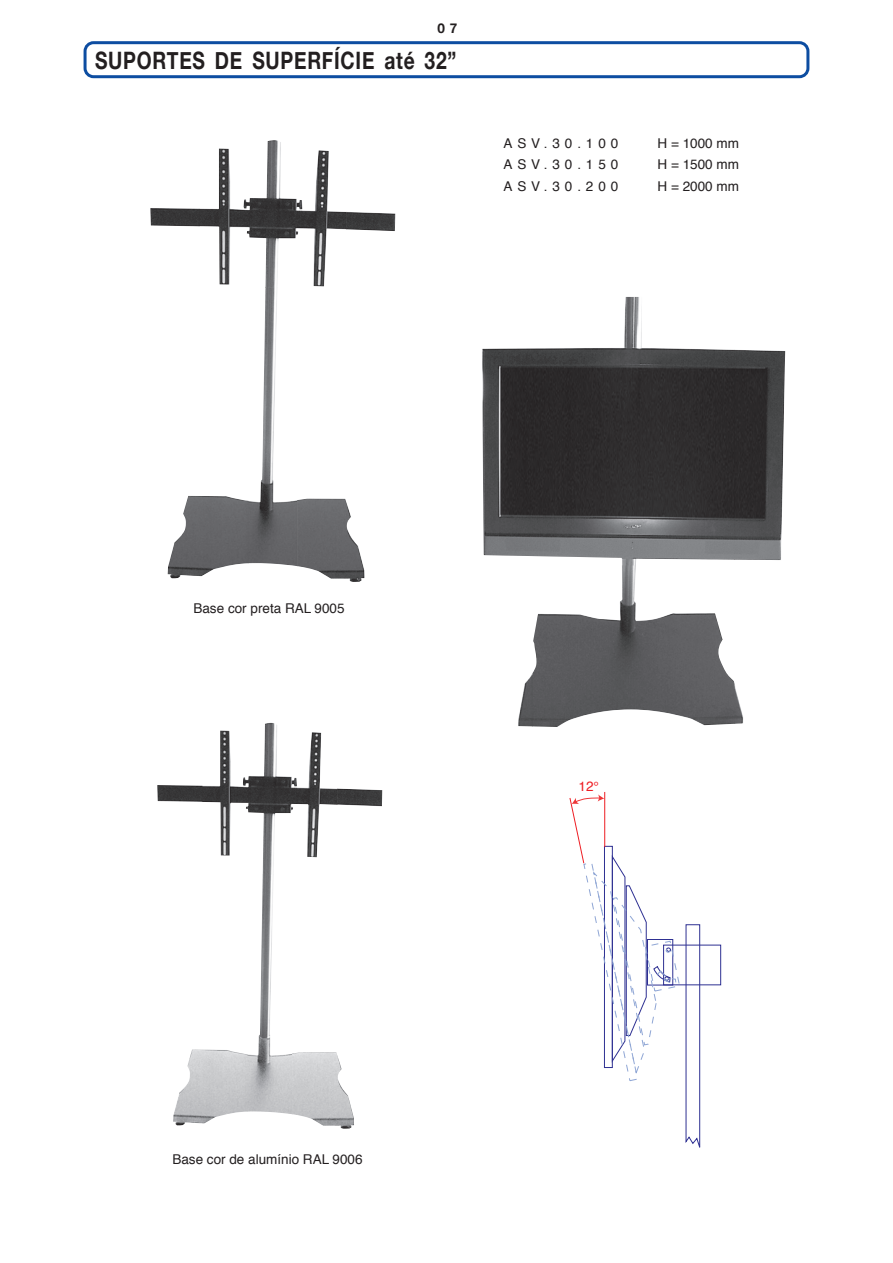
<style>
.page{position:relative;width:893px;height:1263px;background:#fff}
.page>*{position:absolute;margin:0;border:0;box-sizing:border-box;transform-origin:0 0}
.t1{font:700 24px "Helvetica Neue";letter-spacing:.04em;color:#231f20;scale:.8 1}
.t2{font:13.5px "Helvetica";color:#231f20}
.t3{font:13.5px "Helvetica";color:#ee1d23}
.t4{font:700 13.5px "Helvetica Neue";color:#231f20}
</style>
<div class="page">
<div style="left:84px;top:41px;width:725px;height:37px;border:3px solid #0d4da1;border-radius:9px"></div>
<img style="left:199px;top:140px;width:148px;height:147px">
<img style="left:150px;top:208px;width:50px;height:18px">
<img style="left:346px;top:212px;width:49px;height:19px">
<img style="left:248px;top:287px;width:49px;height:279px">
<img style="left:168px;top:496px;width:80px;height:82px">
<img style="left:297px;top:499px;width:68px;height:83px">
<img style="left:202px;top:723px;width:135px;height:151px">
<img style="left:157px;top:785px;width:45px;height:17px">
<img style="left:337px;top:788px;width:45px;height:18px">
<img style="left:247px;top:874px;width:45px;height:240px">
<img style="left:173px;top:1050px;width:74px;height:75px">
<img style="left:292px;top:1052px;width:62px;height:77px">
<img style="left:482px;top:297px;width:253px;height:268px">
<img style="left:734px;top:350px;width:51px;height:210px">
<img style="left:532px;top:565px;width:203px;height:162px">
<img style="left:518px;top:673px;width:15px;height:53px">
<img style="left:734px;top:683px;width:9px;height:41px">
<div style="left:663px;top:945px;width:58px;height:40px;border:1px solid #2e3092"></div>
<hr style="left:604px;top:792px;width:1px;height:55px;background:#ee1d23">
<svg style="left:569px;top:794px;width:131px;height:354px"></svg>
<p class="t4" style="left:437px;top:20px;width:21px">0 7</p>
<p class="t1" style="left:95px;top:46px;width:453px">SUPORTES DE SUPERFÍCIE até 32”</p>
<p class="t2" style="left:504px;top:133px;width:116px">ASV.30.100</p>
<p class="t2" style="left:658px;top:133px;width:83px">H = 1000 mm</p>
<p class="t2" style="left:504px;top:154px;width:116px">ASV.30.150</p>
<p class="t2" style="left:658px;top:154px;width:83px">H = 1500 mm</p>
<p class="t2" style="left:504px;top:176px;width:116px">ASV.30.200</p>
<p class="t2" style="left:658px;top:176px;width:83px">H = 2000 mm</p>
<p class="t2" style="left:193px;top:598px;width:153px">Base cor preta RAL 9005</p>
<p class="t2" style="left:172px;top:1149px;width:192px">Base cor de alumínio RAL 9006</p>
<p class="t3" style="left:579px;top:776px;width:22px">12°</p>
</div>
